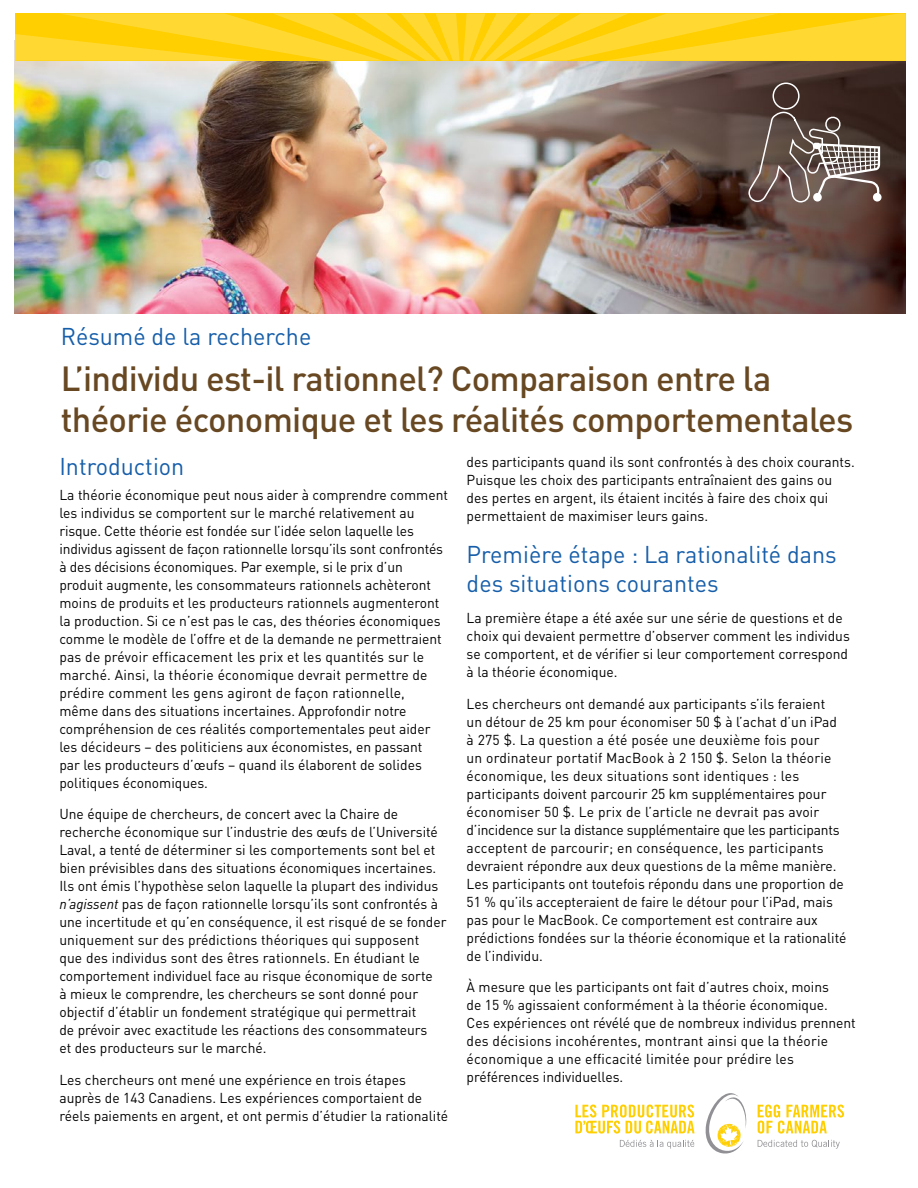
<style>
.page{position:relative;width:918px;height:1188px;background:#fff}
.page>*{position:absolute;margin:0;border:0;box-sizing:border-box;transform-origin:0 0}
.t1{font:500 34.5px/41.4px "DIN Pro";letter-spacing:-.02em;color:#674822}
.t2{font:24px/28.5px "DIN Pro";color:#165ea9}
.t3{font:14.25px/18px "DIN Pro";color:#000}
.s1{font-family:"DIN";font-style:italic}
</style>
<div class="page">
<img style="left:15px;top:61px;width:891px;height:252px">
<svg style="left:15px;top:14px;width:891px;height:47px"></svg>
<div style="left:773px;top:83px;width:27px;height:27px;border:2px solid #fff;border-radius:50%"></div>
<svg style="left:747px;top:111px;width:135px;height:93px"></svg>
<svg style="left:705px;top:1093px;width:42px;height:61px"></svg>
<svg style="left:758px;top:1105px;width:86px;height:29px"></svg>
<svg style="left:758px;top:1140px;width:82px;height:9px"></svg>
<svg style="left:620px;top:1140px;width:74px;height:9px"></svg>
<svg style="left:575px;top:1105px;width:119px;height:29px"></svg>
<h2 class="t2" style="left:61px;top:321px;width:252px">Résumé de la recherche</h2>
<h1 class="t1" style="left:61px;top:356px;width:794px">L’individu est-il rationnel? Comparaison entre la théorie économique et les réalités comportementales</h1>
<h2 class="t2" style="left:59px;top:451px;width:126px">Introduction</h2>
<p class="t3" style="left:59px;top:485px;width:390px">La théorie économique peut nous aider à comprendre comment les individus se comportent sur le marché relativement au risque. Cette théorie est fondée sur l’idée selon laquelle les individus agissent de façon rationnelle lorsqu’ils sont confrontés à des décisions économiques. Par exemple, si le prix d’un produit augmente, les consommateurs rationnels achèteront moins de produits et les producteurs rationnels augmenteront la production. Si ce n’est pas le cas, des théories économiques comme le modèle de l’offre et de la demande ne permettraient pas de prévoir efficacement les prix et les quantités sur le marché. Ainsi, la théorie économique devrait permettre de prédire comment les gens agiront de façon rationnelle,<br>même dans des situations incertaines. Approfondir notre compréhension de ces réalités comportementales peut aider les décideurs – des politiciens aux économistes, en passant<br>par les producteurs d’œufs – quand ils élaborent de solides politiques économiques.</p>
<p class="t3" style="left:59px;top:804px;width:389px">Une équipe de chercheurs, de concert avec la Chaire de recherche économique sur l’industrie des œufs de l’Université Laval, a tenté de déterminer si les comportements sont bel et bien prévisibles dans des situations économiques incertaines.<br>Ils ont émis l’hypothèse selon laquelle la plupart des individus <span class="s1">n’agissent</span> pas de façon rationnelle lorsqu’ils sont confrontés à une incertitude et qu’en conséquence, il est risqué de se fonder uniquement sur des prédictions théoriques qui supposent<br>que des individus sont des êtres rationnels. En étudiant le comportement individuel face au risque économique de sorte<br>à mieux le comprendre, les chercheurs se sont donné pour objectif d’établir un fondement stratégique qui permettrait<br>de prévoir avec exactitude les réactions des consommateurs<br>et des producteurs sur le marché.</p>
<p class="t3" style="left:59px;top:1070px;width:390px">Les chercheurs ont mené une expérience en trois étapes auprès de 143 Canadiens. Les expériences comportaient de réels paiements en argent, et ont permis d’étudier la rationalité</p>
<p class="t3" style="left:467px;top:453px;width:390px">des participants quand ils sont confrontés à des choix courants.<br>Puisque les choix des participants entraînaient des gains ou des pertes en argent, ils étaient incités à faire des choix qui permettaient de maximiser leurs gains.</p>
<h2 class="t2" style="left:467px;top:539px;width:372px">Première étape : La rationalité dans des situations courantes</h2>
<p class="t3" style="left:467px;top:609px;width:385px">La première étape a été axée sur une série de questions et de choix qui devaient permettre d’observer comment les individus se comportent, et de vérifier si leur comportement correspond à la théorie économique.</p>
<p class="t3" style="left:467px;top:694px;width:381px">Les chercheurs ont demandé aux participants s’ils feraient<br>un détour de 25 km pour économiser 50 $ à l’achat d’un iPad à 275 $. La question a été posée une deuxième fois pour<br>un ordinateur portatif MacBook à 2 150 $. Selon la théorie économique, les deux situations sont identiques : les participants doivent parcourir 25 km supplémentaires pour économiser 50 $. Le prix de l’article ne devrait pas avoir d’incidence sur la distance supplémentaire que les participants acceptent de parcourir; en conséquence, les participants devraient répondre aux deux questions de la même manière.<br>Les participants ont toutefois répondu dans une proportion de 51 % qu’ils accepteraient de faire le détour pour l’iPad, mais pas pour le MacBook. Ce comportement est contraire aux prédictions fondées sur la théorie économique et la rationalité de l’individu.</p>
<p class="t3" style="left:467px;top:978px;width:391px">À mesure que les participants ont fait d’autres choix, moins<br>de 15 % agissaient conformément à la théorie économique.<br>Ces expériences ont révélé que de nombreux individus prennent des décisions incohérentes, montrant ainsi que la théorie économique a une efficacité limitée pour prédire les préférences individuelles.</p>
</div>
